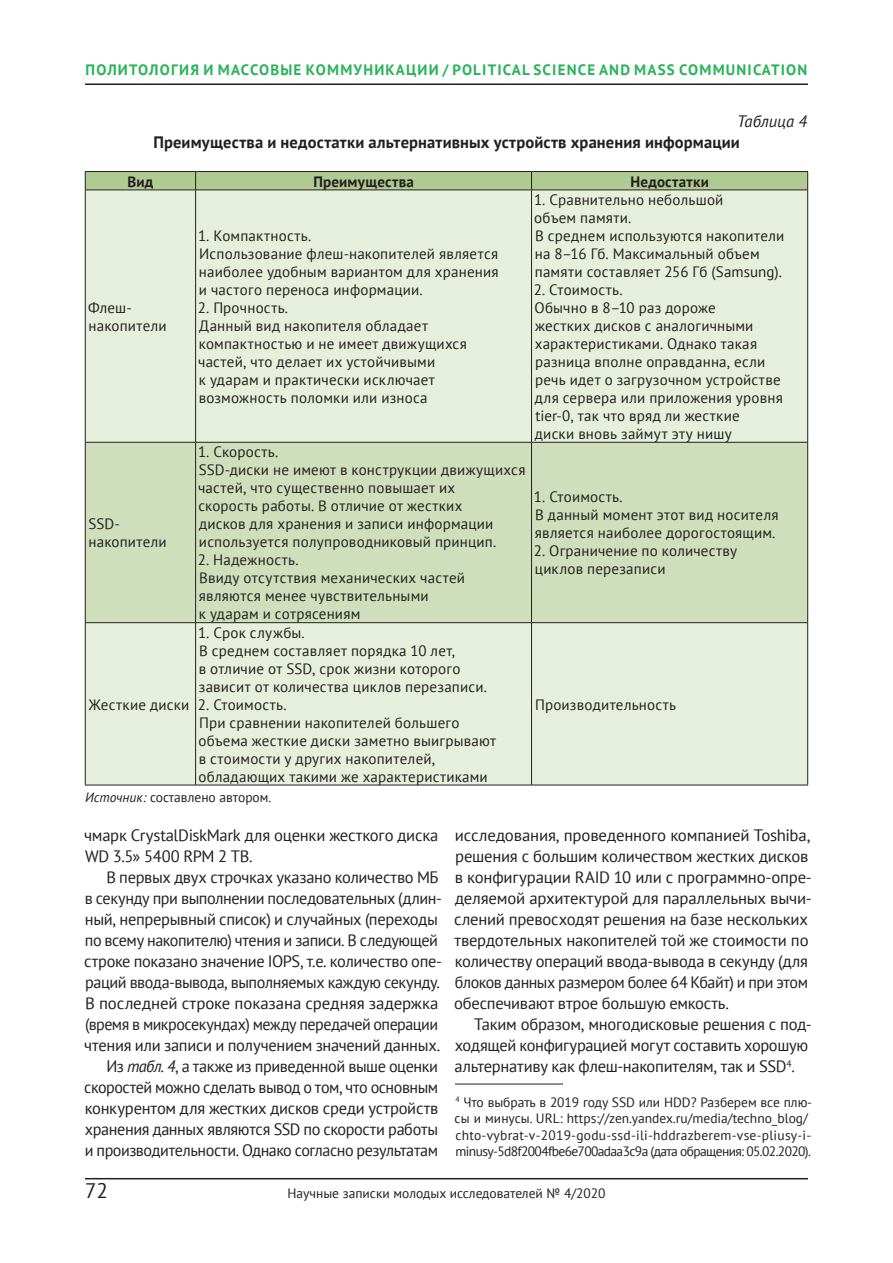
<style>
.page{position:relative;width:893px;height:1263px;background:#fff}
.page>*{position:absolute;margin:0;border:0;box-sizing:border-box;transform-origin:0 0}
.t1{font:21px "PT Sans";color:#231f20}
.t2{font:16.5px/21px "PT Sans";letter-spacing:-.02em;color:#231f20}
.t3{font:700 16.5px "PT Sans";letter-spacing:.015em;color:#231f20}
.t4{font:italic 16.5px "PT Sans";letter-spacing:-.005em;color:#231f20}
.t5{font:15px/18px "PT Sans";letter-spacing:.015em;color:#231f20}
.t6{font:700 15px "PT Sans";letter-spacing:.08em;color:#29b359}
.t7{font:700 15px "PT Sans";letter-spacing:.015em;color:#231f20}
.t8{font:13.5px/16.5px "PT Sans";color:#231f20}
.s1{font-style:italic}
</style>
<div class="page">
<hr style="left:85px;top:1178px;width:723px;height:1px;background:#231f20">
<hr style="left:85px;top:83px;width:723px;height:2px;background:#231f20">
<hr style="left:455px;top:1084px;width:108px;height:1px;background:#231f20">
<div style="left:86px;top:191px;width:721px;height:594px;background:#e6efdb"></div>
<div style="left:86px;top:443px;width:721px;height:179px;background:#cfdfbb"></div>
<hr style="left:195px;top:190px;width:1px;height:252px;background:#231f20">
<hr style="left:531px;top:190px;width:1px;height:252px;background:#231f20">
<hr style="left:85px;top:442px;width:111px;height:1px;background:#231f20">
<hr style="left:196px;top:442px;width:335px;height:1px;background:#231f20">
<hr style="left:195px;top:442px;width:1px;height:180px;background:#231f20">
<hr style="left:531px;top:442px;width:277px;height:1px;background:#231f20">
<hr style="left:531px;top:442px;width:1px;height:180px;background:#231f20">
<hr style="left:85px;top:622px;width:111px;height:1px;background:#231f20">
<hr style="left:196px;top:622px;width:335px;height:1px;background:#231f20">
<hr style="left:195px;top:623px;width:1px;height:162px;background:#231f20">
<hr style="left:531px;top:622px;width:277px;height:1px;background:#231f20">
<hr style="left:531px;top:623px;width:1px;height:162px;background:#231f20">
<hr style="left:85px;top:190px;width:1px;height:252px;background:#231f20">
<hr style="left:807px;top:190px;width:1px;height:252px;background:#231f20">
<hr style="left:85px;top:442px;width:1px;height:180px;background:#231f20">
<hr style="left:807px;top:442px;width:1px;height:180px;background:#231f20">
<hr style="left:85px;top:623px;width:1px;height:162px;background:#231f20">
<hr style="left:807px;top:623px;width:1px;height:162px;background:#231f20">
<hr style="left:85px;top:785px;width:111px;height:1px;background:#231f20">
<hr style="left:196px;top:785px;width:335px;height:1px;background:#231f20">
<hr style="left:531px;top:785px;width:277px;height:1px;background:#231f20">
<hr style="left:85px;top:171px;width:111px;height:1px;background:#231f20">
<hr style="left:196px;top:171px;width:335px;height:1px;background:#231f20">
<hr style="left:531px;top:171px;width:277px;height:1px;background:#231f20">
<svg style="left:85px;top:172px;width:723px;height:18px;background:#a9c48c"></svg>
<hr style="left:85px;top:190px;width:111px;height:1px;background:#231f20">
<hr style="left:196px;top:190px;width:335px;height:1px;background:#231f20">
<hr style="left:531px;top:190px;width:277px;height:1px;background:#231f20">
<p class="t6" style="left:86px;top:60px;width:22px">ПОЛИ</p>
<p class="t6" style="left:129px;top:60px;width:21px">ТОЛО</p>
<p class="t6" style="left:171px;top:60px;width:71px">ГИЯ И МАССО</p>
<p class="t6" style="left:270px;top:60px;width:537px">ВЫЕ КОММУНИ КАЦИИ / POLITICAL SCIENCE AND MASS COMMUNICATION</p>
<p class="t4" style="left:737px;top:111px;width:72px">Таблица 4</p>
<p class="t3" style="left:153px;top:132px;width:588px">Преимущества и недостатки альтернативных устройств хранения информации</p>
<p class="t7" style="left:128px;top:171px;width:27px">Вид</p>
<p class="t7" style="left:313px;top:171px;width:102px">Преимущества</p>
<p class="t7" style="left:630px;top:171px;width:80px">Недостатки</p>
<p class="t5" style="left:88px;top:298px;width:80px">Флеш&shy;накопители</p>
<p class="t5" style="left:88px;top:515px;width:80px">SSD&shy;накопители</p>
<p class="t5" style="left:198px;top:226px;width:302px">1. Компактность.<br>Использование флеш-накопителей является наиболее удобным вариантом для хранения и частого переноса информации.</p>
<p class="t5" style="left:198px;top:298px;width:271px">2. Прочность.<br>Данный вид накопителя обладает компактностью и не имеет движущихся частей, что делает их устойчивыми<br>к ударам и практически исключает возможность поломки или износа</p>
<p class="t5" style="left:198px;top:443px;width:329px">1. Скорость.<br>SSD-диски не имеют в конструкции движущихся частей, что существенно повышает их<br>скорость работы. В отличие от жестких<br>дисков для хранения и записи информации используется полупроводниковый принцип.</p>
<p class="t5" style="left:198px;top:551px;width:269px">2. Надежность.<br>Ввиду отсутствия механических частей являются менее чувствительными<br>к ударам и сотрясениям</p>
<p class="t5" style="left:534px;top:190px;width:252px">1. Сравнительно небольшой<br>объем памяти.<br>В среднем используются накопители на 8–16 Гб. Максимальный объем памяти составляет 256 Гб (Samsung).</p>
<p class="t5" style="left:534px;top:280px;width:251px">2. Стоимость.<br>Обычно в 8–10 раз дороже<br>жестких дисков с аналогичными характеристиками. Однако такая разница вполне оправданна, если речь идет о загрузочном устройстве для сервера или приложения уровня tier‑0, так что вряд ли жесткие<br>диски вновь займут эту нишу</p>
<p class="t5" style="left:534px;top:488px;width:246px">1. Стоимость.<br>В данный момент этот вид носителя является наиболее дорогостоящим.</p>
<p class="t5" style="left:534px;top:542px;width:205px">2. Ограничение по количеству циклов перезаписи</p>
<p class="t5" style="left:198px;top:623px;width:290px">1. Срок службы.<br>В среднем составляет порядка 10 лет,<br>в отличие от SSD, срок жизни которого зависит от количества циклов перезаписи.</p>
<p class="t5" style="left:198px;top:695px;width:300px">2. Стоимость.<br>При сравнении накопителей большего объема жесткие диски заметно выигрывают в стоимости у других накопителей, обладающих такими же характеристиками</p>
<p class="t5" style="left:535px;top:695px;width:143px">Производительность</p>
<p class="t8" style="left:85px;top:789px;width:188px"><span class="s1">Источник:</span> составлено автором.</p>
<p class="t5" style="left:89px;top:695px;width:102px">Жесткие диски</p>
<p class="t2" style="left:84px;top:825px;width:356px">чмарк CrystalDiskMark для оценки жесткого диска<br>WD 3.5» 5400 RPM 2 TB.</p>
<p class="t2" style="left:84px;top:867px;width:359px;text-align:right">В первых двух строчках указано количество МБ<br>в секунду при выполнении последовательных (длин&shy;ный, непрерывный список) и случайных (переходы по всему накопителю) чтения и записи. В следующей строке показано значение IOPS, т.е. количество опе&shy;раций ввода-вывода, выполняемых каждую секунду.<br>В последней строке показана средняя задержка (время в микросекундах) между передачей операции чтения или записи и получением значений данных.<br>Из <span class="s1">табл. 4</span>, а также из приведенной выше оценки скоростей можно сделать вывод о том, что основным конкурентом для жестких дисков среди устройств хранения данных являются SSD по скорости работы и производительности. Однако согласно результатам</p>
<p class="t2" style="left:454px;top:825px;width:359px">исследования, проведенного компанией Toshiba, решения с большим количеством жестких дисков в конфигурации RAID 10 или с программно-опре&shy;деляемой архитектурой для параллельных вычи&shy;слений превосходят решения на базе нескольких твердотельных накопителей той же стоимости по количеству операций ввода-вывода в секунду (для блоков данных размером более 64 Кбайт) и при этом обеспечивают втрое большую емкость.</p>
<p class="t2" style="left:454px;top:1014px;width:359px;text-indent:20px">Таким образом, многодисковые решения с под&shy;ходящей конфигурацией могут составить хорошую альтернативу как флеш-накопителям, так и SSD<sup>4</sup>.</p>
<p class="t8" style="left:455px;top:1094px;width:359px"><sup>4</sup> Что выбрать в 2019 году SSD или HDD? Разберем все плю&shy;сы и минусы. URL: https://zen.yandex.ru/media/techno_blog/ chto-vybrat-v‑2019-godu-ssd-ili-hddrazberem-vse-pliusy-i&shy;minusy‑5d8f2004fbe6e700adaa3c9a (дата обращения: 05.02.2020).</p>
<h1 class="t1" style="left:85px;top:1177px;width:24px">72</h1>
<p class="t8" style="left:287px;top:1185px;width:320px">Научные записки молодых исследователей № 4/2020</p>
</div>
